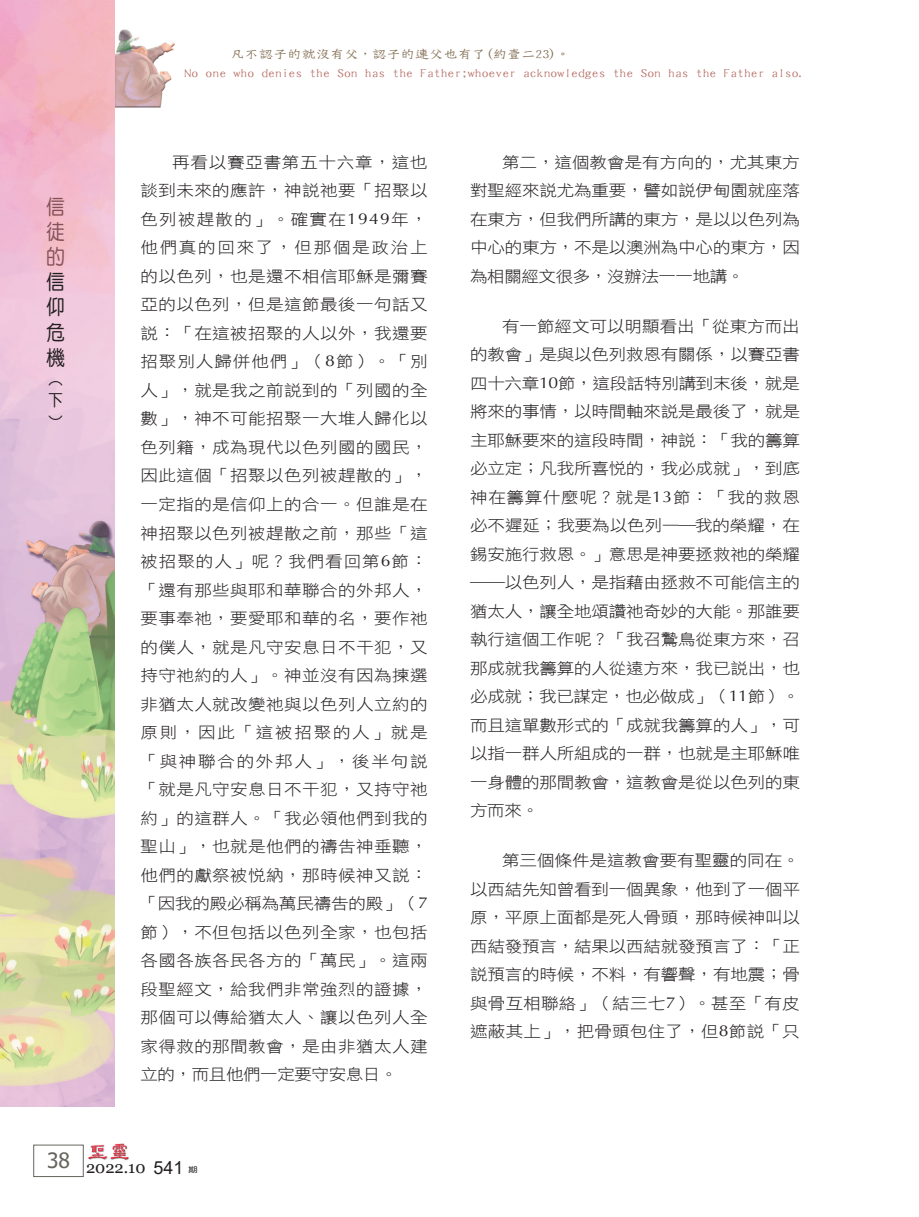
<style>
.page{position:relative;width:919px;height:1217px;background:#fff}
.page>*{position:absolute;margin:0;border:0;box-sizing:border-box;transform-origin:0 0}
.t1{font:21px/25.2px "DF Yuan W5 WIN BF";color:#231f20;text-align:justify;scale:.9 1}
.t2{font:21px/25.2px "DF Yuan W5 WIN BF";color:#845155;text-align:justify;scale:.9 1}
.t3{font:21px "Tahoma";color:#67655d}
.t4{font:16.5px "Georgia";color:#231f20}
.t5{font:16.5px/19.8px "DF Yuan W5 WIN BF";color:#231f20;text-align:justify;scale:.9 1}
.t6{font:15.75px/28.5px "DF Hei W3 WIN BF";letter-spacing:-.01em;color:#231f20;text-align:justify;scale:1.11 1}
.t7{font:13.5px "DF Tie Xian W3 WIN BF";letter-spacing:-.045em;color:#b87169;scale:1.11 1}
.t8{font:13.5px "DF Tie Xian W3 WIN BF";letter-spacing:-.05em;color:#806b4f;scale:1.11 1}
.t9{font:7.5px "DF Hei W5 WIN BF";color:#57585a;scale:1.25 1}
.s1{font-family:"Optima"}
.s2{font-family:"Arial";font-size:18px}
</style>
<div class="page">
<img style="left:88px;top:1143px;width:41px;height:18px">
<img style="left:115px;top:30px;width:60px;height:78px">
<img style="left:0;top:0;width:115px;height:1106px">
<div style="left:33px;top:1144px;width:51px;height:32px;border:1px solid #67655d"></div>
<p class="t8" style="left:230px;top:48px;width:308px">凡不認子的就沒有父，認子的連父也有了(約壹二23)。</p>
<p class="t7" style="left:184px;top:66px;width:561px">No one who denies the Son has the Father;whoever acknowledges the Son has the Father also.</p>
<h1 class="t2" style="left:46px;top:193px;width:22px">信徒的</h1>
<h1 class="t1" style="left:46px;top:269px;width:22px">信仰危機</h1>
<p class="t5" style="left:48px;top:370px;width:17px">（下）</p>
<p class="t6" style="left:140px;top:148px;width:260px;text-indent:32px">再看以賽亞書第五十六章，這也談到未來的應許，神說祂要「招聚以色列被趕散的」。確實在<span class="s1">1949</span>年，他們真的回來了，但那個是政治上的以色列，也是還不相信耶穌是彌賽亞的以色列，但是這節最後一句話又說：「在這被招聚的人以外，我還要招聚別人歸併他們」（<span class="s1">8</span>節）。「別人」，就是我之前說到的「列國的全數」，神不可能招聚一大堆人歸化以色列籍，成為現代以色列國的國民，因此這個「招聚以色列被趕散的」，一定指的是信仰上的合一。但誰是在神招聚以色列被趕散之前，那些「這被招聚的人」呢？我們看回第<span class="s1">6</span>節：「還有那些與耶和華聯合的外邦人，要事奉祂，要愛耶和華的名，要作祂的僕人，就是凡守安息日不干犯，又持守祂約的人」。神並沒有因為揀選非猶太人就改變祂與以色列人立約的原則，因此「這被招聚的人」就是「與神聯合的外邦人」，後半句說「就是凡守安息日不干犯，又持守祂約」的這群人。「我必領他們到我的聖山」，也就是他們的禱告神垂聽，他們的獻祭被悅納，那時候神又說：「因我的殿必稱為萬民禱告的殿」（<span class="s1">7</span>節），不但包括以色列全家，也包括各國各族各民各方的「萬民」。這兩段聖經文，給我們非常強烈的證據，那個可以傳給猶太人、讓以色列人全家得救的那間教會，是由非猶太人建立的，而且他們一定要守安息日。</p>
<p class="t6" style="left:470px;top:148px;width:298px;text-indent:32px">第二，這個教會是有方向的，尤其東方對聖經來說尤為重要，譬如說伊甸園就座落在東方，但我們所講的東方，是以以色列為中心的東方，不是以澳洲為中心的東方，因為相關經文很多，沒辦法一一地講。</p>
<p class="t6" style="left:470px;top:311px;width:298px;text-indent:32px">有一節經文可以明顯看出「從東方而出的教會」是與以色列救恩有關係，以賽亞書四十六章<span class="s1">10</span>節，這段話特別講到末後，就是將來的事情，以時間軸來說是最後了，就是主耶穌要來的這段時間，神說：「我的籌算必立定；凡我所喜悅的，我必成就」，到底神在籌算什麼呢？就是<span class="s1">13</span>節：「我的救恩必不遲延；我要為以色列—―我的榮耀，在錫安施行救恩。」意思是神要拯救祂的榮耀――以色列人，是指藉由拯救不可能信主的猶太人，讓全地頌讚祂奇妙的大能。那誰要執行這個工作呢？「我召鷙鳥從東方來，召那成就我籌算的人從遠方來，我已說出，也必成就；我已謀定，也必做成」（<span class="s1">11</span>節）。而且這單數形式的「成就我籌算的人」，可以指一群人所組成的一群，也就是主耶穌唯一身體的那間教會，這教會是從以色列的東方而來。</p>
<p class="t6" style="left:470px;top:846px;width:298px;text-indent:32px">第三個條件是這教會要有聖靈的同在。以西結先知曾看到一個異象，他到了一個平原，平原上面都是死人骨頭，那時候神叫以西結發預言，結果以西結就發預言了：「正說預言的時候，不料，有響聲，有地震；骨與骨互相聯絡」（結三七<span class="s1">7</span>）。甚至「有皮遮蔽其上」，把骨頭包住了，但<span class="s1">8</span>節說「只</p>
<h1 class="t3" style="left:47px;top:1146px;width:24px">38</h1>
<p class="t4" style="left:86px;top:1156px;width:99px">2022.10 <span class="s2">541</span></p>
<p class="t9" style="left:188px;top:1165px;width:9px">期</p>
</div>
